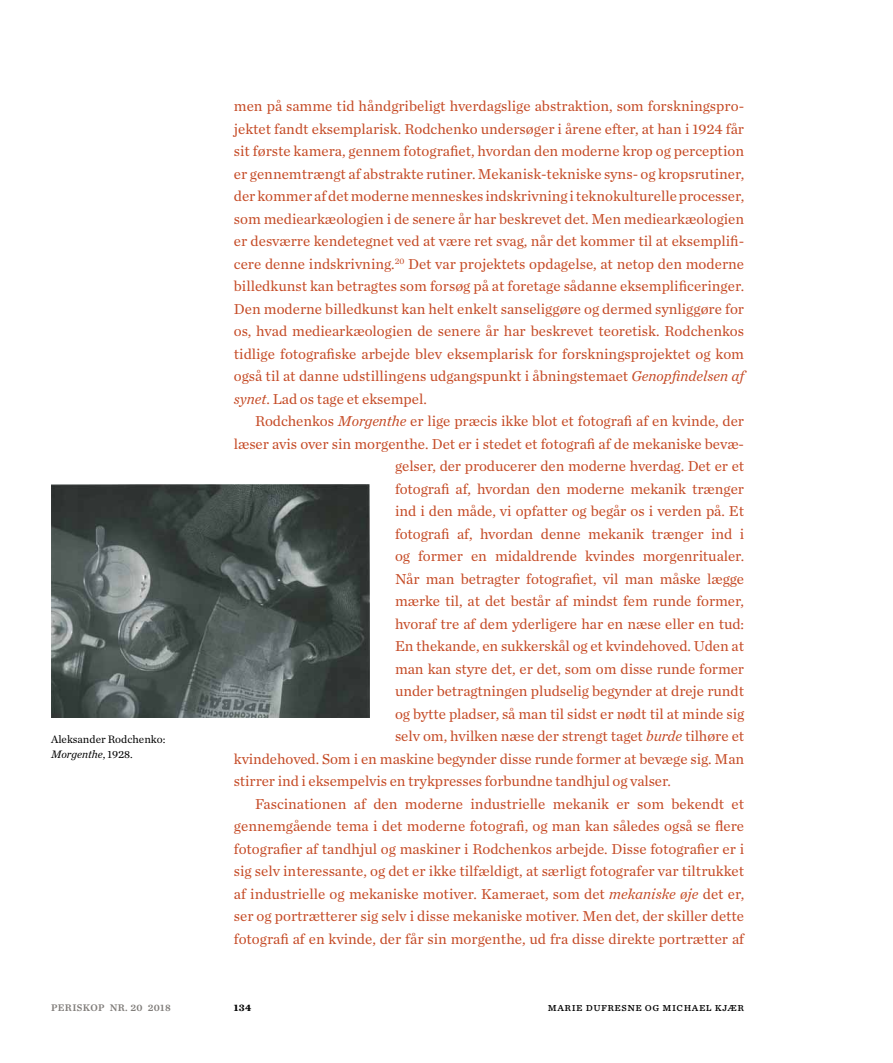
<style>
.page{position:relative;width:893px;height:1063px;background:#fff}
.page>*{position:absolute;margin:0;border:0;box-sizing:border-box;transform-origin:0 0}
.t1{font:15px/22.5px "Chronicle Text G1";letter-spacing:-.005em;color:#c54a25;text-align:justify}
.t2{font:11.7px "Chronicle Text G3";letter-spacing:.04em;color:#000}
.t3{font:11.25px/15px "Chronicle Text G1";color:#000}
.t4{font:10.05px "Chronicle Text G3 Semi";letter-spacing:.04em;color:#817e7b}
.t5{font:700 10.05px "Chronicle Text G3";color:#000}
.s1{font-style:italic}
</style>
<div class="page">
<img style="left:51px;top:485px;width:319px;height:233px">
<p class="t3" style="left:51px;top:731px;width:116px">Aleksander Rodchenko:<br><span class="s1">Morgenthe</span>, 1928.</p>
<p class="t1" style="left:234px;top:94px;width:512px">men på samme tid håndgribeligt hverdagslige abstraktion, som forskningspro&shy;jektet fandt eksemplarisk. Rodchenko undersøger i årene efter, at han i 1924 får sit første kamera, gennem fotografiet, hvordan den moderne krop og perception er gennemtrængt af abstrakte rutiner. Mekanisk-tekniske syns- og kropsrutiner, der kommer af det moderne menneskes indskrivning i teknokulturelle processer, som mediearkæologien i de senere år har beskrevet det. Men mediearkæologien er desværre kendetegnet ved at være ret svag, når det kommer til at eksemplifi&shy;cere denne indskrivning.<sup>20</sup> Det var projektets opdagelse, at netop den moderne billedkunst kan betragtes som forsøg på at foretage sådanne eksemplificeringer.<br>Den moderne billedkunst kan helt enkelt sanseliggøre og dermed synliggøre for os, hvad mediearkæologien de senere år har beskrevet teoretisk. Rodchenkos tidlige fotografiske arbejde blev eksemplarisk for forskningsprojektet og kom også til at danne udstillingens udgangspunkt i åbningstemaet <span class="s1">Genopfindelsen af synet</span>. Lad os tage et eksempel.</p>
<p class="t1" style="left:255px;top:409px;width:490px">Rodchenkos <span class="s1">Morgenthe</span> er lige præcis ikke blot et fotografi af en kvinde, der</p>
<p class="t1" style="left:234px;top:432px;width:512px">læser avis over sin morgenthe. Det er i stedet et fotografi af de mekaniske bevæ-</p>
<p class="t1" style="left:395px;top:454px;width:351px">gelser, der producerer den moderne hverdag. Det er et</p>
<p class="t1" style="left:395px;top:477px;width:351px">fotografi af, hvordan den moderne mekanik trænger</p>
<p class="t1" style="left:395px;top:499px;width:351px">ind i den måde, vi opfatter og begår os i verden på. Et</p>
<p class="t1" style="left:395px;top:522px;width:351px">fotografi af, hvordan denne mekanik trænger ind i</p>
<p class="t1" style="left:395px;top:544px;width:351px">og former en midaldrende kvindes morgenritualer.</p>
<p class="t1" style="left:395px;top:567px;width:351px">Når man betragter fotografiet, vil man måske lægge</p>
<p class="t1" style="left:395px;top:589px;width:351px">mærke til, at det består af mindst fem runde former,</p>
<p class="t1" style="left:395px;top:612px;width:351px">hvoraf tre af dem yderligere har en næse eller en tud:</p>
<p class="t1" style="left:395px;top:634px;width:351px">En thekande, en sukkerskål og et kvindehoved. Uden at</p>
<p class="t1" style="left:395px;top:657px;width:351px">man kan styre det, er det, som om disse runde former</p>
<p class="t1" style="left:395px;top:679px;width:351px">under betragtningen pludselig begynder at dreje rundt</p>
<p class="t1" style="left:395px;top:702px;width:351px">og bytte pladser, så man til sidst er nødt til at minde sig</p>
<p class="t1" style="left:395px;top:724px;width:351px">selv om, hvilken næse der strengt taget <span class="s1">burde</span> tilhøre et</p>
<p class="t1" style="left:234px;top:747px;width:512px">kvindehoved. Som i en maskine begynder disse runde former at bevæge sig. Man</p>
<p class="t1" style="left:234px;top:769px;width:439px">stirrer ind i eksempelvis en trykpresses forbundne tandhjul og valser.</p>
<p class="t1" style="left:255px;top:792px;width:490px">Fascinationen af den moderne industrielle mekanik er som bekendt et</p>
<p class="t1" style="left:234px;top:814px;width:512px">gennemgående tema i det moderne fotografi, og man kan således også se flere</p>
<p class="t1" style="left:234px;top:837px;width:512px">fotografier af tandhjul og maskiner i Rodchenkos arbejde. Disse fotografier er i</p>
<p class="t1" style="left:234px;top:859px;width:512px">sig selv interessante, og det er ikke tilfældigt, at særligt fotografer var tiltrukket</p>
<p class="t1" style="left:234px;top:882px;width:512px">af industrielle og mekaniske motiver. Kameraet, som det <span class="s1">mekaniske øje</span> det er,</p>
<p class="t1" style="left:234px;top:904px;width:512px">ser og portrætterer sig selv i disse mekaniske motiver. Men det, der skiller dette</p>
<p class="t1" style="left:234px;top:927px;width:512px">fotografi af en kvinde, der får sin morgenthe, ud fra disse direkte portrætter af</p>
<p class="t4" style="left:51px;top:1000px;width:121px">PERISKOP NR. 20 2018</p>
<p class="t5" style="left:234px;top:1000px;width:19px">134</p>
<p class="t2" style="left:548px;top:999px;width:198px">marie dufresne og michael kjær</p>
</div>
